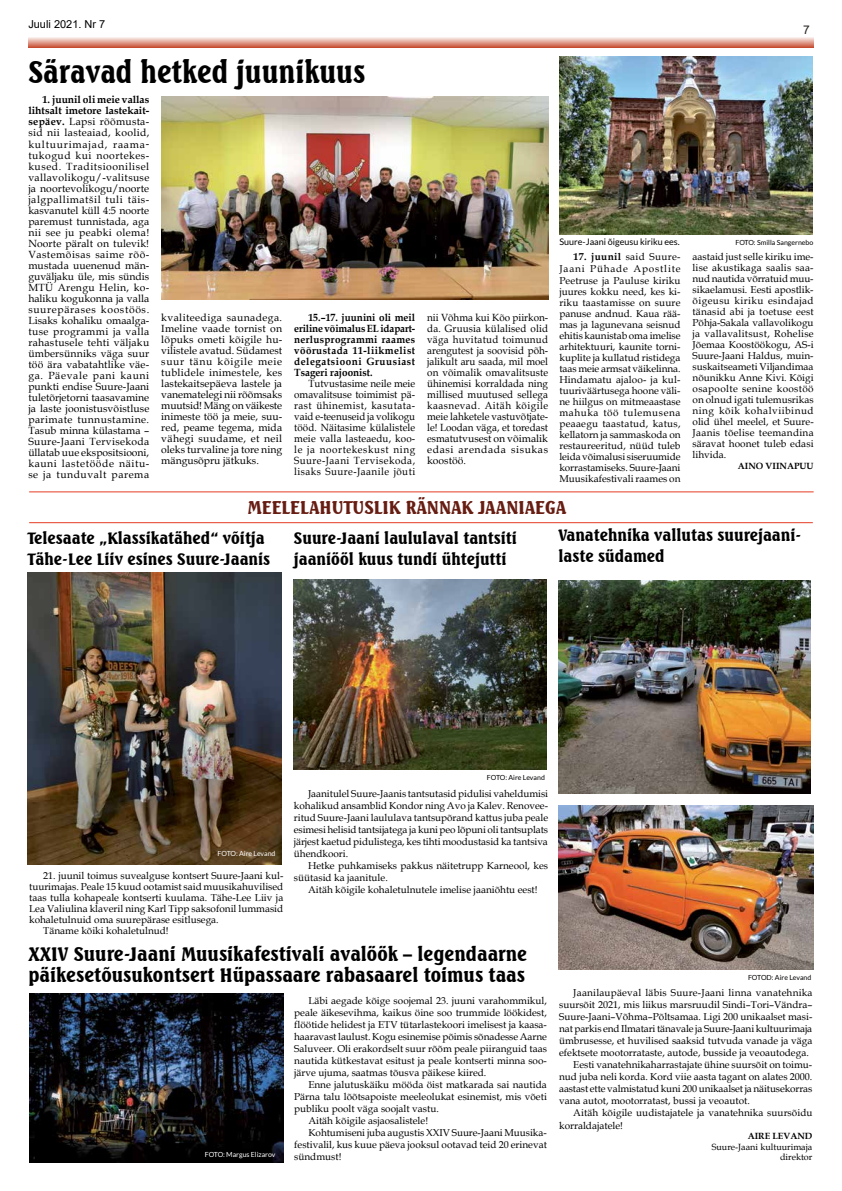
<style>
.page{position:relative;width:842px;height:1191px;background:#fff}
.page>*{position:absolute;margin:0;border:0;box-sizing:border-box;transform-origin:0 0}
.t1{font:800 30px "Seagull BT";color:#000;scale:.88 1}
.t2{font:800 19px/21px "Seagull BT";color:#000;scale:.94 1}
.t3{font:800 18px "Seagull BT";color:#671d12;scale:.94 1}
.t4{font:800 16px/21px "Seagull BT";color:#000;scale:.94 1}
.t5{font:12px "Arial";color:#26221f}
.t6{font:11px "Arial";color:#000}
.t7{font:10.4px/11px "Book Antiqua";letter-spacing:.045em;color:#000;text-align:justify}
.t8{font:10.4px/11px "Book Antiqua";letter-spacing:.045em;color:#000;text-align:justify;scale:.95 1}
.t9{font:700 10.4px/11px "Book Antiqua";letter-spacing:.05em;color:#000;text-align:justify;scale:.95 1}
.t10{font:10px/11px "Book Antiqua";color:#000;text-align:justify}
.t11{font:10px "Book Antiqua";letter-spacing:.02em;color:#000}
.t12{font:9px/10.5px "Book Antiqua";color:#000;text-align:right}
.t13{font:9px "Lato";color:#000}
.t14{font:700 9px "Book Antiqua";color:#000}
.t15{font:7px "Lato";color:#000}
.t16{font:7px "Lato";color:#fff}
.s1{font-weight:700}
.s2{font-size:10px}
</style>
<div class="page">
<svg style="left:28px;top:37px;width:786px;height:11px;background:#df9c8d"></svg>
<img style="left:161px;top:97px;width:387px;height:202px">
<img style="left:559px;top:57px;width:254px;height:177px">
<img style="left:27px;top:572px;width:255px;height:292px">
<img style="left:29px;top:993px;width:254px;height:169px">
<img style="left:558px;top:580px;width:252px;height:213px">
<img style="left:294px;top:580px;width:253px;height:189px">
<hr style="left:29px;top:491px;width:785px;height:1px;background:#e63c23">
<hr style="left:29px;top:522px;width:784px;height:1px;background:#e63c23">
<img style="left:558px;top:805px;width:256px;height:164px">
<p class="t6" style="left:28px;top:17px;width:79px">Juuli 2021. Nr 7</p>
<h1 class="t1" style="left:28px;top:52px;width:384px">Säravad hetked juunikuus</h1>
<p class="t7" style="left:28px;top:94px;width:122px;text-indent:14px"><span class="s1">1. juunil oli meie vallas lihtsalt imetore lastekait&shy;sepäev.</span> Lapsi rõõmusta&shy;sid nii lasteaiad, koolid, kultuurimajad, raama&shy;tukogud kui noortekes&shy;kused. Traditsioonilisel vallavolikogu/-valitsuse ja noortevolikogu/noorte jalgpallimatšil tuli täis&shy;kasvanutel küll 4:5 noorte paremust tunnistada, aga nii see ju peabki olema!<br>Noorte päralt on tulevik!<br>Vastemõisas saime rõõ&shy;mustada uuenenud män&shy;guväljaku üle, mis sündis MTÜ Arengu Helin, ko&shy;haliku kogukonna ja valla suurepärases koostöös.<br>Lisaks kohaliku omaalga&shy;tuse programmi ja valla rahastusele tehti väljaku ümbersünniks väga suur töö ära vabatahtlike väe&shy;ga. Päevale pani kauni punkti endise Suure-Jaani tuletõrjetorni taasavamine ja laste joonistusvõistluse parimate tunnustamine.<br>Tasub minna külastama – Suure-Jaani Tervisekoda üllatab uue ekspositsiooni, kauni lastetööde näitu&shy;se ja tunduvalt parema</p>
<p class="t7" style="left:161px;top:312px;width:122px">kvaliteediga saunadega.<br>Imeline vaade tornist on lõpuks ometi kõigile hu&shy;vilistele avatud. Südamest suur tänu kõigile meie tublidele inimestele, kes lastekaitsepäeva lastele ja vanematelegi nii rõõmsaks muutsid! Mäng on väikeste inimeste töö ja meie, suu&shy;red, peame tegema, mida vähegi suudame, et neil oleks turvaline ja tore ning mängusõpru jätkuks.</p>
<p class="t9" style="left:294px;top:312px;width:129px;text-indent:14px">15.–17. juunini oli meil eriline võimalus EL idapart&shy;nerlusprogrammi raames võõrustada 11-liikmelist delegatsiooni Gruusiast Tsageri rajoonist.</p>
<p class="t8" style="left:294px;top:378px;width:129px;text-indent:14px">Tutvustasime neile meie omavalitsuse toimimist pä&shy;rast ühinemist, kasutata&shy;vaid e-teenuseid ja volikogu tööd. Näitasime külalistele meie valla lasteaedu, koo&shy;le ja noortekeskust ning Suure-Jaani Tervisekoda, lisaks Suure-Jaanile jõuti</p>
<p class="t5" style="left:803px;top:22px;width:8px">7</p>
<p class="t8" style="left:427px;top:312px;width:129px">nii Võhma kui Kõo piirkon&shy;da. Gruusia külalised olid väga huvitatud toimunud arengutest ja soovisid põh&shy;jalikult aru saada, mil moel on võimalik omavalitsuste ühinemisi korraldada ning millised muutused sellega kaasnevad. Aitäh kõigile meie lahketele vastuvõtjate&shy;le! Loodan väga, et toredast esmatutvusest on võimalik edasi arendada sisukas koostöö<span class="s2">.</span></p>
<p class="t13" style="left:559px;top:237px;width:122px">Suure-Jaani õigeusu kiriku ees.</p>
<p class="t15" style="left:735px;top:239px;width:80px">FOTO: Smilla Sangernebo</p>
<p class="t10" style="left:559px;top:250px;width:123px;line-height:12px;text-indent:14px"><span class="s1">17. juunil</span> said Suure-Jaani Pühade Apostlite Peetruse ja Pauluse kiriku</p>
<p class="t10" style="left:559px;top:286px;width:123px">juures kokku need, kes ki&shy;riku taastamisse on suure panuse andnud. Kaua rää&shy;mas ja lagunevana seisnud ehitis kaunistab oma imelise arhitektuuri, kaunite torni&shy;kuplite ja kullatud ristidega taas meie armsat väikelinna.<br>Hindamatu ajaloo- ja kul&shy;tuuriväärtusega hoone väli&shy;ne hiilgus on mitmeaastase mahuka töö tulemusena peaaegu taastatud, katus, kellatorn ja sammaskoda on restaureeritud, nüüd tuleb leida võimalusi siseruumide korrastamiseks. Suure-Jaani Muusikafestivali raames on</p>
<p class="t10" style="left:692px;top:251px;width:123px">aastaid just selle kiriku ime&shy;lise akustikaga saalis saa&shy;nud nautida võrratuid muu&shy;sikaelamusi. Eesti apostlik&shy;õigeusu kiriku esindajad tänasid abi ja toetuse eest Põhja-Sakala vallavolikogu ja vallavalitsust, Rohelise Jõemaa Koostöökogu, AS-i Suure-Jaani Haldus, muin&shy;suskaitseameti Viljandimaa nõunikku Anne Kivi. Kõigi osapoolte senine koostöö on olnud igati tulemusrikas ning kõik kohalviibinud olid ühel meelel, et Suure-Jaanis tõelise teemandina säravat hoonet tuleb edasi lihvida.</p>
<p class="t14" style="left:738px;top:459px;width:77px">AINO VIINAPUU</p>
<h3 class="t3" style="left:247px;top:495px;width:341px">MEELELAHUTUSLIK RÄNNAK JAANIAEGA</h3>
<h3 class="t4" style="left:27px;top:527px;width:260px">Telesaate „Klassikatähed“ võitja<br>Tähe-Lee Liiv esines Suure-Jaanis</h3>
<h3 class="t4" style="left:558px;top:524px;width:260px">Vanatehnika vallutas suurejaani&shy;laste südamed</h3>
<h3 class="t4" style="left:294px;top:527px;width:239px">Suure-Jaani laululaval tantsiti jaaniööl kuus tundi ühtejutti</h3>
<p class="t16" style="left:217px;top:849px;width:60px">FOTO: Aire Levand</p>
<p class="t10" style="left:43px;top:870px;width:242px">21. juunil toimus suvealguse kontsert Suure-Jaani kul-</p>
<p class="t10" style="left:29px;top:881px;width:256px">tuurimajas. Peale 15 kuud ootamist said muusikahuvilised</p>
<p class="t10" style="left:29px;top:892px;width:256px">taas tulla kohapeale kontserti kuulama. Tähe-Lee Liiv ja</p>
<p class="t10" style="left:29px;top:903px;width:256px">Lea Valiulina klaveril ning Karl Tipp saksofonil lummasid</p>
<p class="t10" style="left:29px;top:914px;width:191px">kohaletulnuid oma suurepärase esitlusega.</p>
<p class="t10" style="left:43px;top:925px;width:127px">Täname kõiki kohaletulnud!</p>
<p class="t15" style="left:487px;top:773px;width:60px">FOTO: Aire Levand</p>
<p class="t10" style="left:294px;top:787px;width:256px;line-height:12px;text-indent:14px">Jaanitulel Suure-Jaanis tantsutasid pidulisi vaheldumisi kohalikud ansamblid Kondor ning Avo ja Kalev. Renovee&shy;ritud Suure-Jaani laululava tantsupõrand kattus juba peale esimesi helisid tantsijatega ja kuni peo lõpuni oli tantsuplats järjest kaetud pidulistega, kes tihti moodustasid ka tantsiva ühendkoori.</p>
<p class="t10" style="left:294px;top:859px;width:256px;line-height:12px;text-indent:14px">Hetke puhkamiseks pakkus näitetrupp Karneool, kes süütasid ka jaanitule.</p>
<p class="t10" style="left:308px;top:884px;width:231px">Aitäh kõigile kohaletulnutele imelise jaaniõhtu eest!</p>
<h2 class="t2" style="left:28px;top:943px;width:532px">XXIV Suure-Jaani Muusikafestivali avalöök – legendaarne päikesetõusukontsert Hüpassaare rabasaarel toimus taas</h2>
<p class="t10" style="left:294px;top:994px;width:254px;line-height:12px;text-indent:14px">Läbi aegade kõige soojemal 23. juuni varahommikul, peale äikesevihma, kaikus öine soo trummide löökidest, flöötide helidest ja ETV tütarlastekoori imelisest ja kaasa&shy;haaravast laulust. Kogu esinemise põimis sõnadesse Aarne Saluveer. Oli erakordselt suur rõõm peale piiranguid taas nautida kütkestavat esitust ja peale kontserti minna soo&shy;järve ujuma, saatmas tõusva päikese kiired.</p>
<p class="t10" style="left:308px;top:1079px;width:240px">Enne jalutuskäiku mööda öist matkarada sai nautida</p>
<p class="t10" style="left:294px;top:1091px;width:254px">Pärna talu lõõtsapoiste meeleolukat esinemist, mis võeti</p>
<p class="t10" style="left:294px;top:1103px;width:146px">publiku poolt väga soojalt vastu.</p>
<p class="t10" style="left:308px;top:1115px;width:121px">Aitäh kõigile asjaosalistele!</p>
<p class="t10" style="left:308px;top:1127px;width:240px">Kohtumiseni juba augustis XXIV Suure-Jaani Muusika-</p>
<p class="t10" style="left:294px;top:1139px;width:254px">festivalil, kus kuue päeva jooksul ootavad teid 20 erinevat</p>
<p class="t10" style="left:294px;top:1151px;width:49px">sündmust!</p>
<p class="t16" style="left:205px;top:1150px;width:72px">FOTO: Margus Elizarov</p>
<p class="t15" style="left:748px;top:973px;width:65px">FOTOD: Aire Levand</p>
<p class="t11" style="left:573px;top:985px;width:241px">Jaanilaupäeval läbis Suure-Jaani linna vanatehnika</p>
<p class="t10" style="left:559px;top:998px;width:255px">suursõit 2021, mis liikus marsruudil Sindi–Tori–Vändra–</p>
<p class="t10" style="left:559px;top:1010px;width:255px">Suure-Jaani–Võhma–Põltsamaa. Ligi 200 unikaalset masi-</p>
<p class="t10" style="left:559px;top:1022px;width:255px">nat parkis end Ilmatari tänavale ja Suure-Jaani kultuurimaja</p>
<p class="t10" style="left:559px;top:1034px;width:255px">ümbrusesse, et huvilised saaksid tutvuda vanade ja väga</p>
<p class="t10" style="left:559px;top:1046px;width:251px">efektsete mootorrataste, autode, busside ja veoautodega.</p>
<p class="t10" style="left:573px;top:1058px;width:241px">Eesti vanatehnikaharrastajate ühine suursõit on toimu-</p>
<p class="t10" style="left:559px;top:1070px;width:255px">nud juba neli korda. Kord viie aasta tagant on alates 2000.</p>
<p class="t10" style="left:559px;top:1082px;width:255px">aastast ette valmistatud kuni 200 unikaalset ja näitusekorras</p>
<p class="t10" style="left:559px;top:1094px;width:192px">vana autot, mootorratast, bussi ja veoautot.</p>
<p class="t10" style="left:573px;top:1106px;width:241px">Aitäh kõigile uudistajatele ja vanatehnika suursõidu</p>
<p class="t10" style="left:559px;top:1119px;width:65px">korraldajatele!</p>
<p class="t14" style="left:748px;top:1129px;width:66px">AIRE LEVAND</p>
<p class="t12" style="left:712px;top:1141px;width:102px">Suure-Jaani kultuurimaja direktor</p>
</div>
